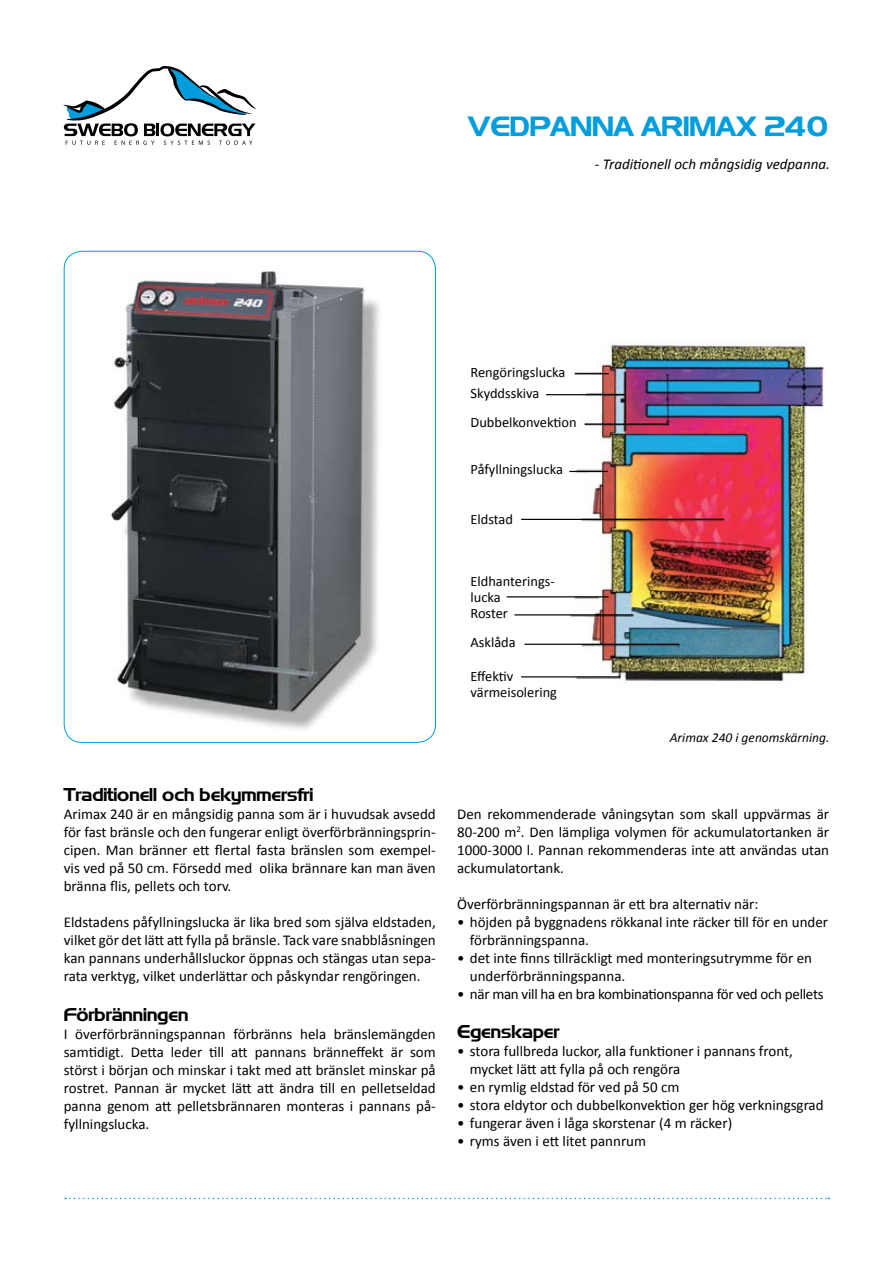
<style>
.page{position:relative;width:893px;height:1263px;background:#fff}
.page>*{position:absolute;margin:0;border:0;box-sizing:border-box;transform-origin:0 0}
.t1{font:27px "Longview";color:#009ddc}
.t2{font:18px "Longview";color:#000}
.t3{font:15px/18px "Calibri";color:#000;text-align:justify}
.t4{font:15px "Calibri";letter-spacing:-.02em;color:#000}
.t5{font:italic 15px "Calibri";color:#000}
.t6{font:14.4px/16.2px "Calibri";color:#000}
.t7{font:italic 13.5px "Calibri";color:#000}
</style>
<div class="page">
<svg style="left:63px;top:66px;width:193px;height:79px"></svg>
<svg style="left:65px;top:1198px;width:764px;height:1px"></svg>
<img style="left:567px;top:342px;width:258px;height:340px">
<hr style="left:521px;top:676px;width:99px;height:1px;background:#000">
<hr style="left:524px;top:644px;width:155px;height:1px;background:#000">
<hr style="left:514px;top:614px;width:119px;height:1px;background:#000">
<hr style="left:507px;top:596px;width:102px;height:1px;background:#000">
<hr style="left:521px;top:519px;width:202px;height:1px;background:#000">
<hr style="left:569px;top:471px;width:39px;height:1px;background:#000">
<hr style="left:585px;top:424px;width:84px;height:1px;background:#000">
<hr style="left:546px;top:394px;width:79px;height:1px;background:#000">
<hr style="left:575px;top:373px;width:34px;height:1px;background:#000">
<img style="left:111px;top:271px;width:268px;height:459px">
<h1 class="t1" style="left:468px;top:110px;width:361px">VEDPANNA ARIMAX 240</h1>
<p class="t5" style="left:595px;top:155px;width:237px">- Traditionell och mångsidig vedpanna.</p>
<p class="t2" style="left:64px;top:783px;width:251px">Traditionell och bekymmersfri</p>
<p class="t3" style="left:64px;top:804px;width:374px">Arimax 240 är en mångsidig panna som är i huvudsak avsedd för fast bränsle och den fungerar enligt överförbränningsprin&shy;cipen. Man bränner ett flertal fasta bränslen som exempel&shy;vis ved på 50 cm. Försedd med olika brännare kan man även bränna flis, pellets och torv.</p>
<p class="t3" style="left:64px;top:912px;width:374px">Eldstadens påfyllningslucka är lika bred som själva eldstaden, vilket gör det lätt att fylla på bränsle. Tack vare snabblåsningen kan pannans underhållsluckor öppnas och stängas utan sepa&shy;rata verktyg, vilket underlättar och påskyndar rengöringen.</p>
<p class="t2" style="left:64px;top:1003px;width:126px">Förbränningen</p>
<p class="t3" style="left:64px;top:1024px;width:374px">I överförbränningspannan förbränns hela bränslemängden samtidigt. Detta leder till att pannans bränneffekt är som störst i början och minskar i takt med att bränslet minskar på rostret. Pannan är mycket lätt att ändra till en pelletseldad panna genom att pelletsbrännaren monteras i pannans på&shy;fyllningslucka.</p>
<p class="t6" style="left:471px;top:361px;width:96px;line-height:21px">Rengöringslucka<br>Skyddsskiva</p>
<p class="t6" style="left:471px;top:413px;width:108px">Dubbelkonvektion</p>
<p class="t6" style="left:471px;top:460px;width:94px">Påfyllningslucka</p>
<p class="t6" style="left:471px;top:510px;width:44px">Eldstad</p>
<p class="t6" style="left:471px;top:572px;width:86px">Eldhanterings&shy;lucka<br>Roster</p>
<p class="t6" style="left:471px;top:634px;width:47px">Asklåda</p>
<p class="t6" style="left:471px;top:668px;width:88px">Effektiv värmeisolering</p>
<p class="t7" style="left:670px;top:729px;width:161px">Arimax 240 i genomskärning.</p>
<p class="t3" style="left:457px;top:804px;width:374px">Den rekommenderade våningsytan som skall uppvärmas är 80-200 m<sup>2</sup>. Den lämpliga volymen för ackumulatortanken är 1000-3000 l. Pannan rekommenderas inte att användas utan ackumulatortank.</p>
<p class="t3" style="left:457px;top:894px;width:303px">Överförbränningspannan är ett bra alternativ när:</p>
<p class="t3" style="left:470px;top:912px;width:360px;text-indent:-13px">• höjden på byggnadens rökkanal inte räcker till för en under förbränningspanna.</p>
<p class="t3" style="left:470px;top:948px;width:344px;text-indent:-13px">• det inte finns tillräckligt med monteringsutrymme för en underförbränningspanna.</p>
<p class="t4" style="left:457px;top:984px;width:368px">• när man vill ha en bra kombinationspanna för ved och pellets</p>
<p class="t2" style="left:457px;top:1021px;width:104px">Egenskaper</p>
<p class="t3" style="left:470px;top:1041px;width:325px;text-indent:-13px">• stora fullbreda luckor, alla funktioner i pannans front, mycket lätt att fylla på och rengöra</p>
<p class="t3" style="left:457px;top:1077px;width:224px">• en rymlig eldstad för ved på 50 cm</p>
<p class="t3" style="left:457px;top:1095px;width:368px">• stora eldytor och dubbelkonvektion ger hög verkningsgrad</p>
<p class="t3" style="left:457px;top:1113px;width:277px">• fungerar även i låga skorstenar (4 m räcker)</p>
<p class="t3" style="left:457px;top:1131px;width:190px">• ryms även i ett litet pannrum</p>
</div>
